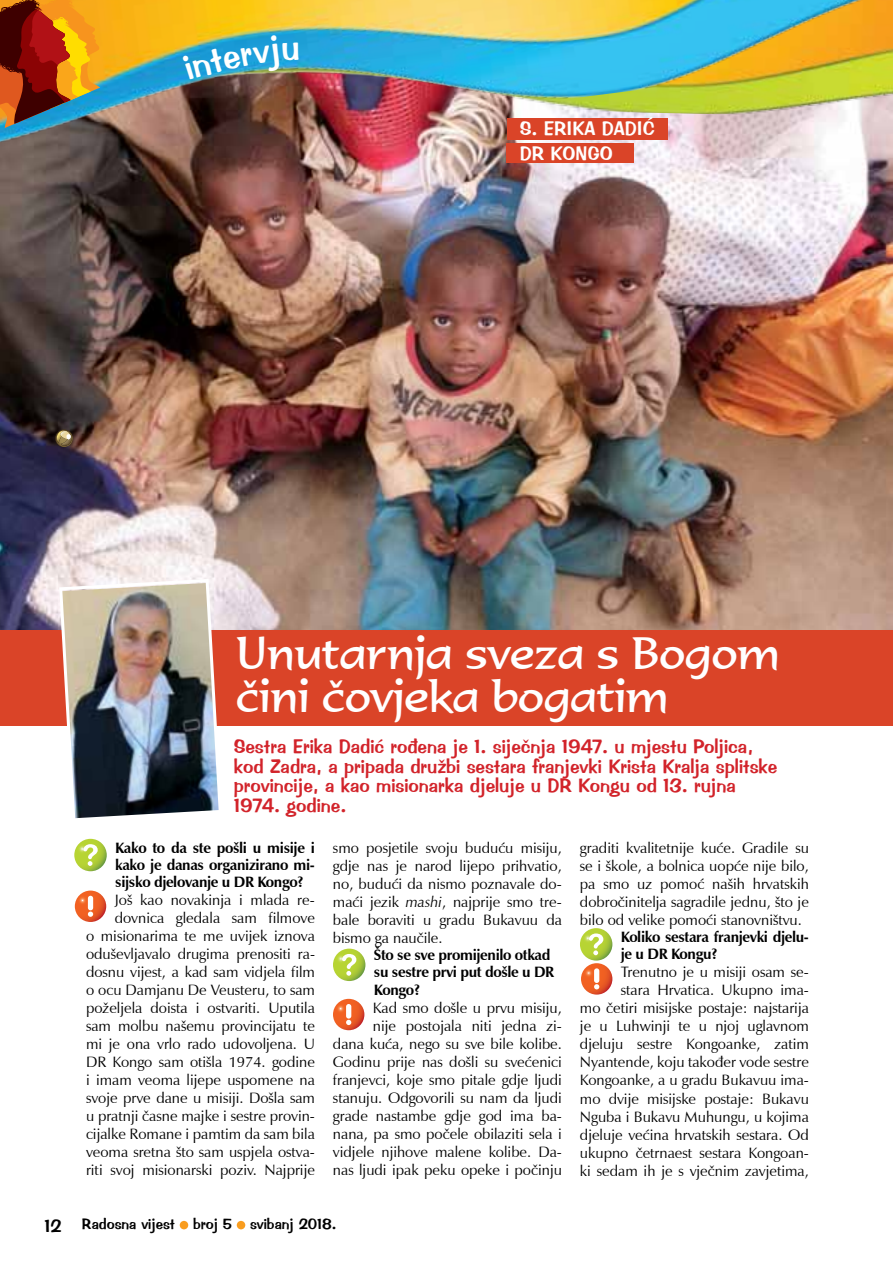
<style>
.page{position:relative;width:893px;height:1263px;background:#fff}
.page>*{position:absolute;margin:0;border:0;box-sizing:border-box;transform-origin:0 0}
.t1{font:44.1px/42.6px "Formal 436 L2";color:#fff}
.t2{font:19.5px/19.5px "Impress BT";color:#d2232a}
.t3{font:19.5px "Impress BT";color:#fff}
.t4{font:15px/18px "Zapf Humanist 601 BT";color:#000;text-align:right}
.t5{font:700 15px/17.2px "Zapf Humanist 601 BT";letter-spacing:-.025em;color:#000}
.t6{font:15px "Impress BT";color:#000}
.s1{font-style:italic}
.s2{font-size:18px}
</style>
<div class="page">
<img style="left:0;top:171px;width:893px;height:459px">
<img style="left:0;top:0;width:893px;height:171px">
<svg style="left:0;top:0;width:102px;height:128px;background:#9c5a28"></svg>
<div style="left:0;top:630px;width:893px;height:96px;background:#da4428"></div>
<svg style="left:333px;top:948px;width:32px;height:33px"></svg>
<svg style="left:342px;top:954px;width:14px;height:22px"></svg>
<svg style="left:74px;top:839px;width:33px;height:32px"></svg>
<svg style="left:83px;top:844px;width:15px;height:22px"></svg>
<svg style="left:580px;top:928px;width:32px;height:32px"></svg>
<svg style="left:589px;top:933px;width:14px;height:22px"></svg>
<svg style="left:75px;top:890px;width:31px;height:32px"></svg>
<div style="left:88px;top:896px;width:5px;height:14px;background:#fff;border-radius:3px"></div>
<svg style="left:88px;top:911px;width:5px;height:6px"></svg>
<svg style="left:333px;top:999px;width:31px;height:31px"></svg>
<div style="left:346px;top:1004px;width:5px;height:14px;background:#fff;border-radius:3px"></div>
<svg style="left:346px;top:1020px;width:5px;height:5px"></svg>
<svg style="left:581px;top:963px;width:31px;height:31px"></svg>
<div style="left:594px;top:968px;width:5px;height:15px;background:#fff;border-radius:3px"></div>
<svg style="left:594px;top:984px;width:5px;height:5px"></svg>
<div style="left:507px;top:118px;width:161px;height:22px;background:#da4428"></div>
<div style="left:507px;top:143px;width:127px;height:20px;background:#da4428"></div>
<img style="left:58px;top:577px;width:166px;height:242px">
<svg style="left:55px;top:429px;width:18px;height:21px"></svg>
<div style="left:180px;top:1221px;width:8px;height:8px;background:#f99d1f;border-radius:50%"></div>
<div style="left:237px;top:1221px;width:8px;height:8px;background:#f99d1f;border-radius:50%"></div>
<img style="left:182px;top:36px;width:117px;height:44px">
<h2 class="t3" style="left:520px;top:116px;width:46px">S. Erika</h2>
<h2 class="t3" style="left:602px;top:116px;width:54px">Dadi ć</h2>
<h2 class="t3" style="left:520px;top:141px;width:57px">DR Kongo</h2>
<h1 class="t1" style="left:236px;top:632px;width:545px">Unutarnja sveza s Bogom čini čovjeka bogatim</h1>
<h2 class="t2" style="left:234px;top:737px;width:545px">Sestra Erika Dadić rođena je 1. siječnja 1947. u mjestu Poljica, kod Zadra, a pripada družbi sestara franjevki Krista Kralja splitske provincije, a kao misionarka djeluje u DR Kongu od 13. rujna 1974. godine.</h2>
<p class="t5" style="left:115px;top:839px;width:201px;text-align:justify">Kako to da ste pošli u misije i kako je danas organizirano mi&shy;sijsko djelovanje u DR Kongo?</p>
<p class="t4" style="left:86px;top:891px;width:230px">Još kao novakinja i mlada re&shy;dovnica gledala sam filmove<br>o misionarima te me uvijek iznova oduševljavalo drugima prenositi ra&shy;dosnu vijest, a kad sam vidjela film o ocu Damjanu De Veusteru, to sam poželjela doista i ostvariti. Uputila sam molbu našemu provincijatu te mi je ona vrlo rado udovoljena. U DR Kongo sam otišla 1974. godine i imam veoma lijepe uspomene na svoje prve dane u misiji. Došla sam u pratnji časne majke i sestre provin&shy;cijalke Romane i pamtim da sam bila veoma sretna što sam uspjela ostva&shy;riti svoj misionarski poziv. Najprije</p>
<p class="t4" style="left:333px;top:839px;width:230px;text-align:justify">smo posjetile svoju buduću misiju, gdje nas je narod lijepo prihvatio, no, budući da nismo poznavale do&shy;maći jezik <span class="s1">mashi</span>, najprije smo tre&shy;bale boraviti u gradu Bukavuu da bismo ga naučile.</p>
<p class="t5" style="left:374px;top:946px;width:182px">Što se sve promijenilo otkad su sestre prvi put došle u DR<br>Kongo?</p>
<p class="t4" style="left:333px;top:998px;width:230px">Kad smo došle u prvu misiju,<br>nije postojala niti jedna zi-<br>dana kuća, nego su sve bile kolibe.<br>Godinu prije nas došli su svećenici franjevci, koje smo pitale gdje ljudi stanuju. Odgovorili su nam da ljudi grade nastambe gdje god ima ba&shy;nana, pa smo počele obilaziti sela i vidjele njihove malene kolibe. Da&shy;nas ljudi ipak peku opeke i počinju</p>
<p class="t6" style="left:45px;top:1215px;width:293px"><span class="s2">12</span> Radosna vijest broj 5 svibanj 2018.</p>
<p class="t4" style="left:580px;top:839px;width:230px;text-align:justify">graditi kvalitetnije kuće. Gradile su se i škole, a bolnica uopće nije bilo, pa smo uz pomoć naših hrvatskih dobročinitelja sagradile jednu, što je bilo od velike pomoći stanovništvu.</p>
<p class="t5" style="left:621px;top:928px;width:190px">Koliko sestara franjevki djelu&shy;je u DR Kongu?</p>
<p class="t4" style="left:580px;top:963px;width:230px">Trenutno je u misiji osam se-<br>stara Hrvatica. Ukupno ima-<br>mo četiri misijske postaje: najstarija je u Luhwinji te u njoj uglavnom djeluju sestre Kongoanke, zatim Nyantende, koju također vode sestre Kongoanke, a u gradu Bukavuu ima&shy;mo dvije misijske postaje: Bukavu Nguba i Bukavu Muhungu, u kojima djeluje većina hrvatskih sestara. Od ukupno četrnaest sestara Kongoan&shy;ki sedam ih je s vječnim zavjetima,</p>
</div>
